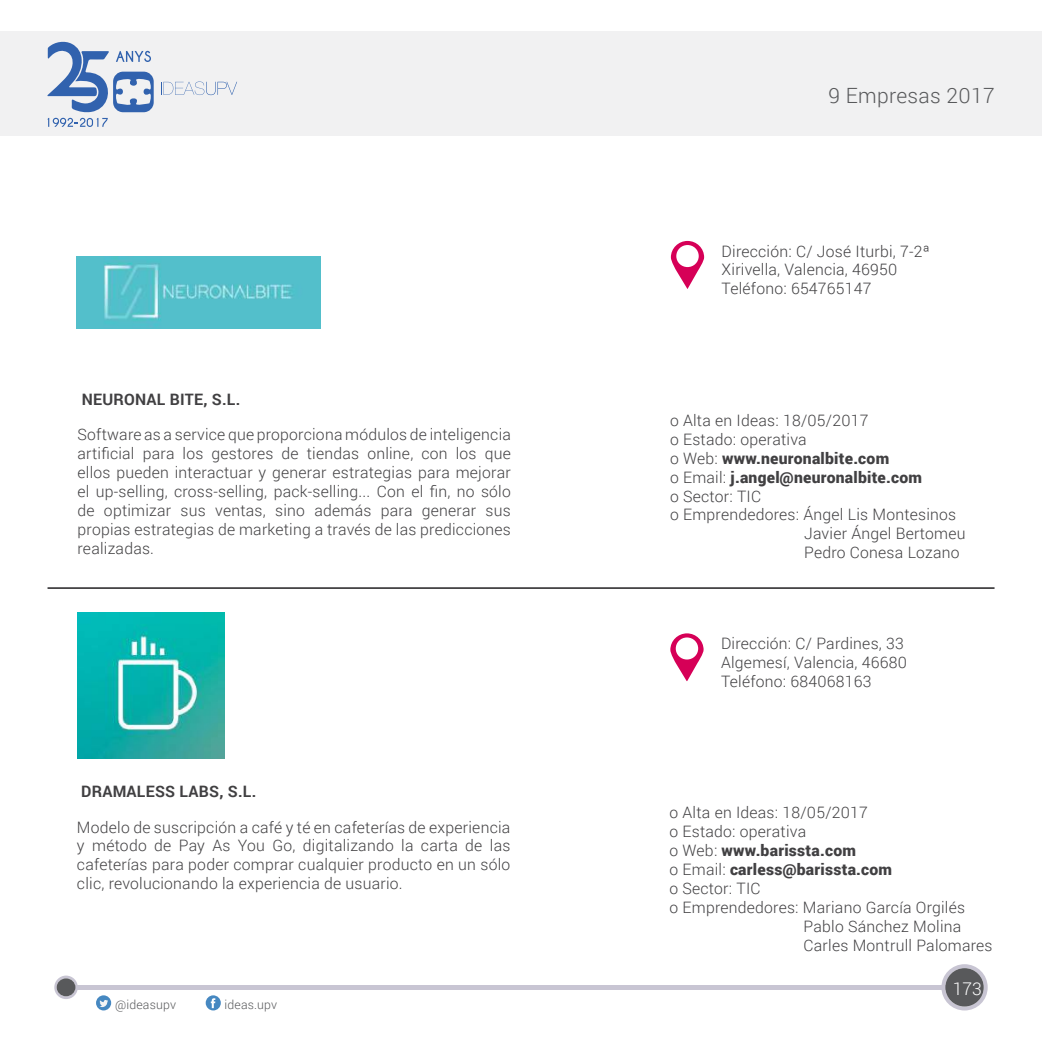
<style>
.page{position:relative;width:1042px;height:1042px;background:#fff}
.page>*{position:absolute;margin:0;border:0;box-sizing:border-box;transform-origin:0 0}
.t1{font:300 21px "Roboto";letter-spacing:.015em;color:#58595b}
.t2{font:300 17.5px "Roboto";color:#fff}
.t3{font:300 15.75px/18.9px "Roboto";letter-spacing:.015em;color:#414042;text-align:justify}
.t4{font:900 15.75px "Roboto";letter-spacing:.015em;color:#414042}
.t5{font:700 15.75px "Roboto";letter-spacing:.015em;color:#414042}
.t6{font:300 12.25px "Roboto";letter-spacing:.015em;color:#58595b}
.s1{font-weight:300}
</style>
<div class="page">
<div style="left:0;top:31px;width:1042px;height:105px;background:#f1f1f2"></div>
<hr style="left:62px;top:985px;width:888px;height:4px;background:#c8c5d3">
<svg style="left:54px;top:975px;width:24px;height:24px"></svg>
<div style="left:57px;top:978px;width:18px;height:18px;background:#58595b;border-radius:50%"></div>
<svg style="left:941px;top:964px;width:46px;height:46px"></svg>
<div style="left:945px;top:968px;width:38px;height:38px;background:#58595b;border-radius:50%"></div>
<div style="left:96px;top:995px;width:15px;height:15px;background:#4688c1;border-radius:50%"></div>
<svg style="left:99px;top:1000px;width:9px;height:7px"></svg>
<div style="left:206px;top:995px;width:15px;height:15px;background:#4688c1;border-radius:50%"></div>
<svg style="left:211px;top:998px;width:4px;height:10px"></svg>
<svg style="left:161px;top:82px;width:76px;height:13px"></svg>
<svg style="left:47px;top:41px;width:107px;height:86px"></svg>
<hr style="left:48px;top:587px;width:946px;height:2px;background:#414042">
<svg style="left:670px;top:240px;width:35px;height:49px"></svg>
<svg style="left:670px;top:633px;width:34px;height:49px"></svg>
<img style="left:78px;top:613px;width:146px;height:145px">
<img style="left:77px;top:257px;width:243px;height:72px">
<p class="t5" style="left:82px;top:388px;width:160px">NEURONAL BITE, S.L.</p>
<p class="t3" style="left:78px;top:424px;width:435px">Software as a service que proporciona módulos de inteligencia artificial para los gestores de tiendas online, con los que ellos pueden interactuar y generar estrategias para mejorar el up-selling, cross-selling, pack-selling... Con el fin, no sólo de optimizar sus ventas, sino además para generar sus propias estrategias de marketing a través de las predicciones realizadas.</p>
<p class="t5" style="left:81px;top:780px;width:177px">DRAMALESS LABS, S.L.</p>
<p class="t3" style="left:77px;top:817px;width:435px">Modelo de suscripción a café y té en cafeterías de experiencia y método de Pay As You Go, digitalizando la carta de las cafeterías para poder comprar cualquier producto en un sólo clic, revolucionando la experiencia de usuario.</p>
<p class="t6" style="left:115px;top:996px;width:62px">@ideasupv</p>
<p class="t6" style="left:224px;top:996px;width:54px">ideas.upv</p>
<h1 class="t1" style="left:828px;top:80px;width:168px">9 Empresas 2017</h1>
<p class="t3" style="left:721px;top:241px;width:210px;text-align:left">Dirección: C/ José Iturbi, 7-2ª<br>Xirivella, Valencia, 46950<br>Teléfono: 654765147</p>
<p class="t3" style="left:670px;top:410px;width:200px">o Alta en Ideas: 18/05/2017</p>
<p class="t3" style="left:670px;top:429px;width:138px">o Estado: operativa</p>
<p class="t4" style="left:670px;top:447px;width:221px"><span class="s1">o Web:</span> www.neuronalbite.com</p>
<p class="t4" style="left:670px;top:466px;width:254px"><span class="s1">o Email:</span> j.angel@neuronalbite.com</p>
<p class="t3" style="left:670px;top:486px;width:93px">o Sector: TIC</p>
<p class="t3" style="left:670px;top:505px;width:288px">o Emprendedores: Ángel Lis Montesinos</p>
<p class="t3" style="left:804px;top:524px;width:163px">Javier Ángel Bertomeu</p>
<p class="t3" style="left:804px;top:543px;width:157px">Pedro Conesa Lozano</p>
<p class="t3" style="left:721px;top:633px;width:187px;text-align:left">Dirección: C/ Pardines, 33<br>Algemesí, Valencia, 46680<br>Teléfono: 684068163</p>
<p class="t3" style="left:669px;top:803px;width:200px">o Alta en Ideas: 18/05/2017</p>
<p class="t3" style="left:669px;top:822px;width:138px">o Estado: operativa</p>
<p class="t4" style="left:669px;top:839px;width:188px"><span class="s1">o Web:</span> www.barissta.com</p>
<p class="t4" style="left:669px;top:858px;width:224px"><span class="s1">o Email:</span> carless@barissta.com</p>
<p class="t3" style="left:669px;top:878px;width:93px">o Sector: TIC</p>
<p class="t3" style="left:669px;top:897px;width:297px">o Emprendedores: Mariano García Orgilés</p>
<p class="t3" style="left:803px;top:916px;width:159px">Pablo Sánchez Molina</p>
<p class="t3" style="left:803px;top:935px;width:190px">Carles Montrull Palomares</p>
<p class="t2" style="left:953px;top:976px;width:31px">173</p>
</div>
